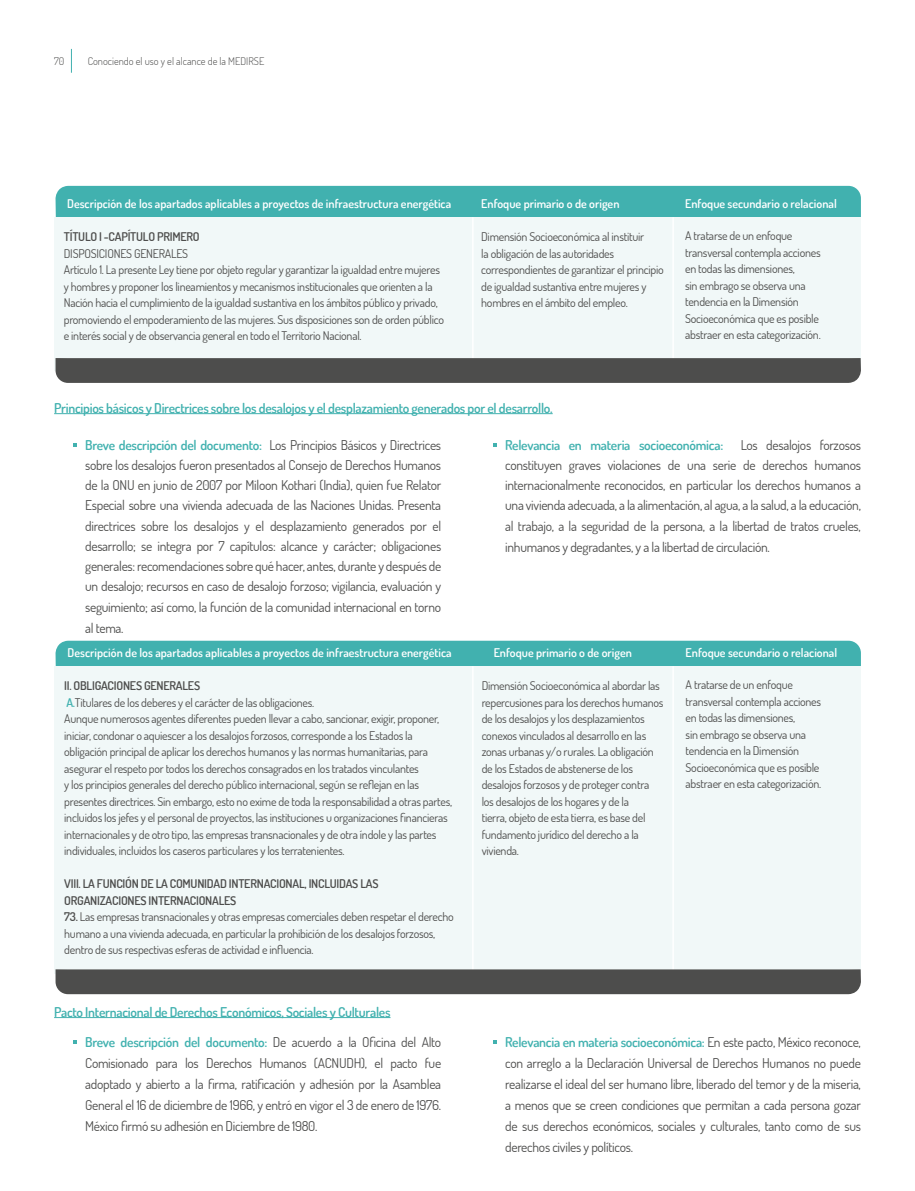
<style>
.page{position:relative;width:915px;height:1191px;background:#fff}
.page>*{position:absolute;margin:0;border:0;box-sizing:border-box;transform-origin:0 0}
.t1{font:13.5px/20.4px "Dosis";letter-spacing:-.02em;color:#4d4d4c;text-align:justify}
.t2{font:600 13.5px "Dosis";letter-spacing:-.02em;color:#41b1af}
.t3{font:12px/16.5px "Dosis";letter-spacing:-.02em;color:#4d4d4c}
.t4{font:600 12px "Dosis";color:#fff}
.t5{font:600 12px/16.5px "Dosis";letter-spacing:-.02em;color:#4d4d4c}
.t6{font:300 10.5px "Dosis";color:#4d4d4c}
.s1{font-weight:600;color:#41b1af}
.s2{font-weight:600}
</style>
<div class="page">
<svg style="left:71px;top:49px;width:1px;height:24px"></svg>
<div style="left:55px;top:186px;width:805px;height:31px;background:#41b1af"></div>
<div style="left:55px;top:640px;width:805px;height:26px;background:#41b1af"></div>
<div style="left:54px;top:666px;width:806px;height:308px;background:#f1f8f8"></div>
<div style="left:54px;top:217px;width:806px;height:153px;background:#f1f8f8"></div>
<hr style="left:672px;top:666px;width:1px;height:308px;background:#fff">
<hr style="left:472px;top:666px;width:1px;height:308px;background:#fff">
<svg style="left:73px;top:443px;width:4px;height:3px"></svg>
<svg style="left:73px;top:1040px;width:4px;height:3px"></svg>
<svg style="left:493px;top:443px;width:4px;height:3px"></svg>
<svg style="left:493px;top:1040px;width:4px;height:3px"></svg>
<hr style="left:54px;top:413px;width:498px;height:1px;background:#41b1af">
<hr style="left:54px;top:1017px;width:336px;height:1px;background:#41b1af">
<hr style="left:672px;top:217px;width:1px;height:153px;background:#fff">
<hr style="left:472px;top:217px;width:1px;height:153px;background:#fff">
<svg style="left:55px;top:358px;width:805px;height:25px;background:#4f4f4e"></svg>
<div style="left:55px;top:969px;width:805px;height:25px;background:#4d4d4c"></div>
<p class="t6" style="left:54px;top:54px;width:12px">70</p>
<p class="t6" style="left:88px;top:54px;width:178px">Conociendo el uso y el alcance de la MEDIRSE</p>
<p class="t4" style="left:67px;top:196px;width:385px">Descripción de los apartados aplicables a proyectos de infraestructura energética</p>
<p class="t4" style="left:481px;top:196px;width:140px">Enfoque primario o de origen</p>
<p class="t4" style="left:685px;top:196px;width:153px">Enfoque secundario o relacional</p>
<p class="t5" style="left:64px;top:228px;width:137px">TÍTULO I -CAPÍTULO PRIMERO</p>
<p class="t3" style="left:64px;top:245px;width:381px">DISPOSICIONES GENERALES<br>Artículo 1. La presente Ley tiene por objeto regular y garantizar la igualdad entre mujeres y hombres y proponer los lineamientos y mecanismos institucionales que orienten a la Nación hacia el cumplimiento de la igualdad sustantiva en los ámbitos público y privado, promoviendo el empoderamiento de las mujeres. Sus disposiciones son de orden público e interés social y de observancia general en todo el Territorio Nacional.</p>
<p class="t3" style="left:481px;top:228px;width:184px">Dimensión Socioeconómica al instituir<br>la obligación de las autoridades correspondientes de garantizar el principio de igualdad sustantiva entre mujeres y hombres en el ámbito del empleo.</p>
<p class="t3" style="left:685px;top:227px;width:137px">A tratarse de un enfoque transversal contempla acciones en todas las dimensiones,<br>sin embrago se observa una tendencia en la Dimensión<br>Socioeconómica que es posible abstraer en esta categorización.</p>
<p class="t2" style="left:54px;top:399px;width:500px">Principios básicos y Directrices sobre los desalojos y el desplazamiento generados por el desarrollo.</p>
<p class="t1" style="left:85px;top:434px;width:357px"><span class="s1">Breve descripción del documento:</span> Los Principios Básicos y Directrices sobre los desalojos fueron presentados al Consejo de Derechos Humanos de la ONU en junio de 2007 por Miloon Kothari (India), quien fue Relator Especial sobre una vivienda adecuada de las Naciones Unidas. Presenta directrices sobre los desalojos y el desplazamiento generados por el desarrollo; se integra por 7 capítulos: alcance y carácter; obligaciones generales: recomendaciones sobre qué hacer, antes, durante y después de un desalojo; recursos en caso de desalojo forzoso; vigilancia, evaluación y seguimiento; así como, la función de la comunidad internacional en torno al tema.</p>
<p class="t2" style="left:505px;top:436px;width:219px">Relevancia en materia socioeconómica:</p>
<p class="t1" style="left:505px;top:434px;width:357px;text-indent:235px">Los desalojos forzosos constituyen graves violaciones de una serie de derechos humanos internacionalmente reconocidos, en particular los derechos humanos a una vivienda adecuada, a la alimentación, al agua, a la salud, a la educación, al trabajo, a la seguridad de la persona, a la libertad de tratos crueles, inhumanos y degradantes, y a la libertad de circulación.</p>
<p class="t4" style="left:68px;top:644px;width:385px">Descripción de los apartados aplicables a proyectos de infraestructura energética</p>
<p class="t4" style="left:493px;top:644px;width:140px">Enfoque primario o de origen</p>
<p class="t4" style="left:685px;top:644px;width:153px">Enfoque secundario o relacional</p>
<p class="t3" style="left:64px;top:677px;width:389px"><span class="s2">II. OBLIGACIONES GENERALES<br></span><span class="s1">A.</span>Titulares de los deberes y el carácter de las obligaciones.<br>Aunque numerosos agentes diferentes pueden llevar a cabo, sancionar, exigir, proponer, iniciar, condonar o aquiescer a los desalojos forzosos, corresponde a los Estados la obligación principal de aplicar los derechos humanos y las normas humanitarias, para asegurar el respeto por todos los derechos consagrados en los tratados vinculantes<br>y los principios generales del derecho público internacional, según se reflejan en las presentes directrices. Sin embargo, esto no exime de toda la responsabilidad a otras partes, incluidos los jefes y el personal de proyectos, las instituciones u organizaciones financieras internacionales y de otro tipo, las empresas transnacionales y de otra índole y las partes individuales, incluidos los caseros particulares y los terratenientes.</p>
<p class="t5" style="left:64px;top:875px;width:315px">VIII. LA FUNCIÓN DE LA COMUNIDAD INTERNACIONAL, INCLUIDAS LAS<br>ORGANIZACIONES INTERNACIONALES</p>
<p class="t3" style="left:64px;top:908px;width:391px"><span class="s2">73.</span> Las empresas transnacionales y otras empresas comerciales deben respetar el derecho humano a una vivienda adecuada, en particular la prohibición de los desalojos forzosos, dentro de sus respectivas esferas de actividad e influencia.</p>
<p class="t2" style="left:54px;top:1003px;width:338px">Pacto Internacional de Derechos Económicos, Sociales y Culturales</p>
<p class="t1" style="left:85px;top:1031px;width:357px;line-height:21px"><span class="s1">Breve descripción del documento:</span> De acuerdo a la Oficina del Alto Comisionado para los Derechos Humanos (ACNUDH), el pacto fue adoptado y abierto a la firma, ratificación y adhesión por la Asamblea General el 16 de diciembre de 1966, y entró en vigor el 3 de enero de 1976.<br>México firmó su adhesión en Diciembre de 1980.</p>
<p class="t3" style="left:481px;top:677px;width:183px">Dimensión Socioeconómica al abordar las repercusiones para los derechos humanos de los desalojos y los desplazamientos conexos vinculados al desarrollo en las zonas urbanas y/o rurales. La obligación de los Estados de abstenerse de los desalojos forzosos y de proteger contra los desalojos de los hogares y de la<br>tierra, objeto de esta tierra, es base del fundamento jurídico del derecho a la vivienda.</p>
<p class="t3" style="left:685px;top:676px;width:137px">A tratarse de un enfoque transversal contempla acciones en todas las dimensiones,<br>sin embrago se observa una tendencia en la Dimensión<br>Socioeconómica que es posible abstraer en esta categorización.</p>
<p class="t1" style="left:505px;top:1031px;width:357px;line-height:21px"><span class="s1">Relevancia en materia socioeconómica:</span> En este pacto, México reconoce, con arreglo a la Declaración Universal de Derechos Humanos no puede realizarse el ideal del ser humano libre, liberado del temor y de la miseria, a menos que se creen condiciones que permitan a cada persona gozar de sus derechos económicos, sociales y culturales, tanto como de sus derechos civiles y políticos.</p>
</div>
